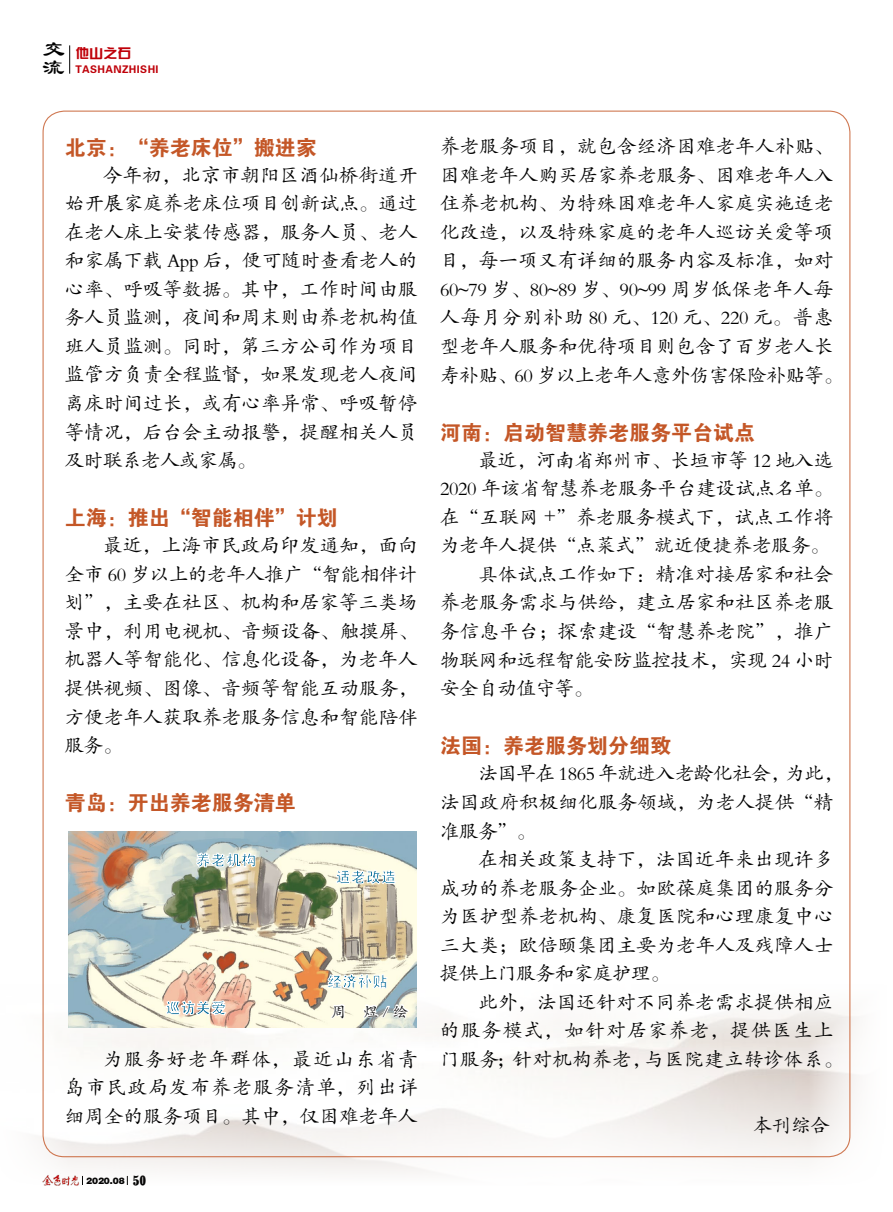
<style>
.page{position:relative;width:893px;height:1212px;background:#fff}
.page>*{position:absolute;margin:0;border:0;box-sizing:border-box;transform-origin:0 0}
.t1{font:22.5px/18px "FZLSK GBK1 0";color:#000}
.t2{font:21px "FZDHTK GBK1 0";color:#c45727}
.t3{font:19.5px/28.5px "FZKTK GBK1 0";letter-spacing:.01em;color:#000;text-align:justify}
.t4{font:19.5px/28.5px "FZKTK GBK1 0";letter-spacing:-.02em;color:#000}
.t5{font:19.5px "FZKTK GBK1 0";letter-spacing:-.015em;color:#000}
.t6{font:15px "FZKTK GBK1 0";color:#000}
.t7{font:13.5px "FZZYK GBK1 0";color:#bf0009}
.t8{font:10.5px "FZZYK GBK1 0";letter-spacing:.04em;color:#bf0009}
.t9{font:9px "FZCCHK GBK1 0";color:#000}
.s1{font-family:"H Ya 0 gj";font-size:13.5px}
</style>
<div class="page">
<svg style="left:69px;top:45px;width:1px;height:29px"></svg>
<img style="left:42px;top:978px;width:816px;height:208px">
<img style="left:68px;top:831px;width:349px;height:196px">
<svg style="left:330px;top:1001px;width:16px;height:19px"></svg>
<svg style="left:362px;top:1002px;width:48px;height:30px"></svg>
<svg style="left:196px;top:849px;width:59px;height:18px"></svg>
<svg style="left:331px;top:870px;width:66px;height:15px"></svg>
<svg style="left:166px;top:1000px;width:60px;height:15px"></svg>
<svg style="left:327px;top:974px;width:60px;height:15px"></svg>
<p class="t1" style="left:43px;top:41px;width:23px">交流</p>
<p class="t7" style="left:75px;top:46px;width:57px">他山之石</p>
<p class="t8" style="left:75px;top:63px;width:85px">TASHANZHISHI</p>
<p class="t2" style="left:65px;top:136px;width:254px">北京：“养老床位”搬进家</p>
<p class="t3" style="left:65px;top:161px;width:354px;text-indent:38px">今年初，北京市朝阳区酒仙桥街道开始开展家庭养老床位项目创新试点。通过在老人床上安装传感器，服务人员、老人和家属下载 App 后，便可随时查看老人的心率、呼吸等数据。其中，工作时间由服务人员监测，夜间和周末则由养老机构值班人员监测。同时，第三方公司作为项目监管方负责全程监督，如果发现老人夜间离床时间过长，或有心率异常、呼吸暂停等情况，后台会主动报警，提醒相关人员及时联系老人或家属。</p>
<p class="t2" style="left:65px;top:506px;width:275px">上海：推出“智能相伴”计划</p>
<p class="t3" style="left:65px;top:532px;width:354px;text-indent:38px">最近，上海市民政局印发通知，面向全市 60 岁以上的老年人推广“智能相伴计划”，主要在社区、机构和居家等三类场景中，利用电视机、音频设备、触摸屏、机器人等智能化、信息化设备，为老年人提供视频、图像、音频等智能互动服务，方便老年人获取养老服务信息和智能陪伴服务。</p>
<p class="t2" style="left:65px;top:791px;width:233px">青岛：开出养老服务清单</p>
<p class="t6" style="left:331px;top:1003px;width:78px">周 煜/绘</p>
<p class="t3" style="left:65px;top:1045px;width:354px;text-indent:38px">为服务好老年群体，最近山东省青岛市民政局发布养老服务清单，列出详细周全的服务项目。其中，仅困难老年人</p>
<p class="t9" style="left:86px;top:1175px;width:62px">2020.08 <span class="s1">50</span></p>
<p class="t3" style="left:440px;top:133px;width:405px;text-align:left">养老服务项目，就包含经济困难老年人补贴、困难老年人购买居家养老服务、困难老年人入住养老机构、为特殊困难老年人家庭实施适老化改造，以及特殊家庭的老年人巡访关爱等项目，每一项又有详细的服务内容及标准，如对<br>60~79 岁、80~89 岁、90~99 周岁低保老年人每人每月分别补助 80 元、120 元、220 元。普惠型老年人服务和优待项目则包含了百岁老人长寿补贴、60 岁以上老年人意外伤害保险补贴等。</p>
<p class="t2" style="left:440px;top:421px;width:316px">河南：启动智慧养老服务平台试点</p>
<p class="t5" style="left:478px;top:450px;width:356px">最近，河南省郑州市、长垣市等 12 地入选</p>
<p class="t3" style="left:440px;top:475px;width:395px">2020 年该省智慧养老服务平台建设试点名单。</p>
<p class="t3" style="left:440px;top:503px;width:395px">在“互联网 +”养老服务模式下，试点工作将</p>
<p class="t3" style="left:440px;top:532px;width:391px">为老年人提供“点菜式”就近便捷养老服务。</p>
<p class="t3" style="left:478px;top:560px;width:356px">具体试点工作如下：精准对接居家和社会</p>
<p class="t3" style="left:440px;top:589px;width:395px">养老服务需求与供给，建立居家和社区养老服</p>
<p class="t3" style="left:440px;top:617px;width:395px">务信息平台；探索建设“智慧养老院”，推广</p>
<p class="t5" style="left:440px;top:650px;width:395px">物联网和远程智能安防监控技术，实现 24 小时</p>
<p class="t4" style="left:440px;top:674px;width:155px">安全自动值守等。</p>
<p class="t2" style="left:440px;top:734px;width:232px">法国：养老服务划分细致</p>
<p class="t4" style="left:440px;top:760px;width:405px;text-indent:38px">法国早在 1865 年就进入老龄化社会，为此，法国政府积极细化服务领域，为老人提供“精准服务”。</p>
<p class="t3" style="left:440px;top:845px;width:395px;text-indent:38px">在相关政策支持下，法国近年来出现许多成功的养老服务企业。如欧葆庭集团的服务分为医护型养老机构、康复医院和心理康复中心三大类；欧倍颐集团主要为老年人及残障人士提供上门服务和家庭护理。</p>
<p class="t3" style="left:440px;top:988px;width:405px;text-align:left;text-indent:38px">此外，法国还针对不同养老需求提供相应的服务模式，如针对居家养老，提供医生上门服务；针对机构养老，与医院建立转诊体系。</p>
<p class="t3" style="left:753px;top:1111px;width:78px">本刊综合</p>
</div>
